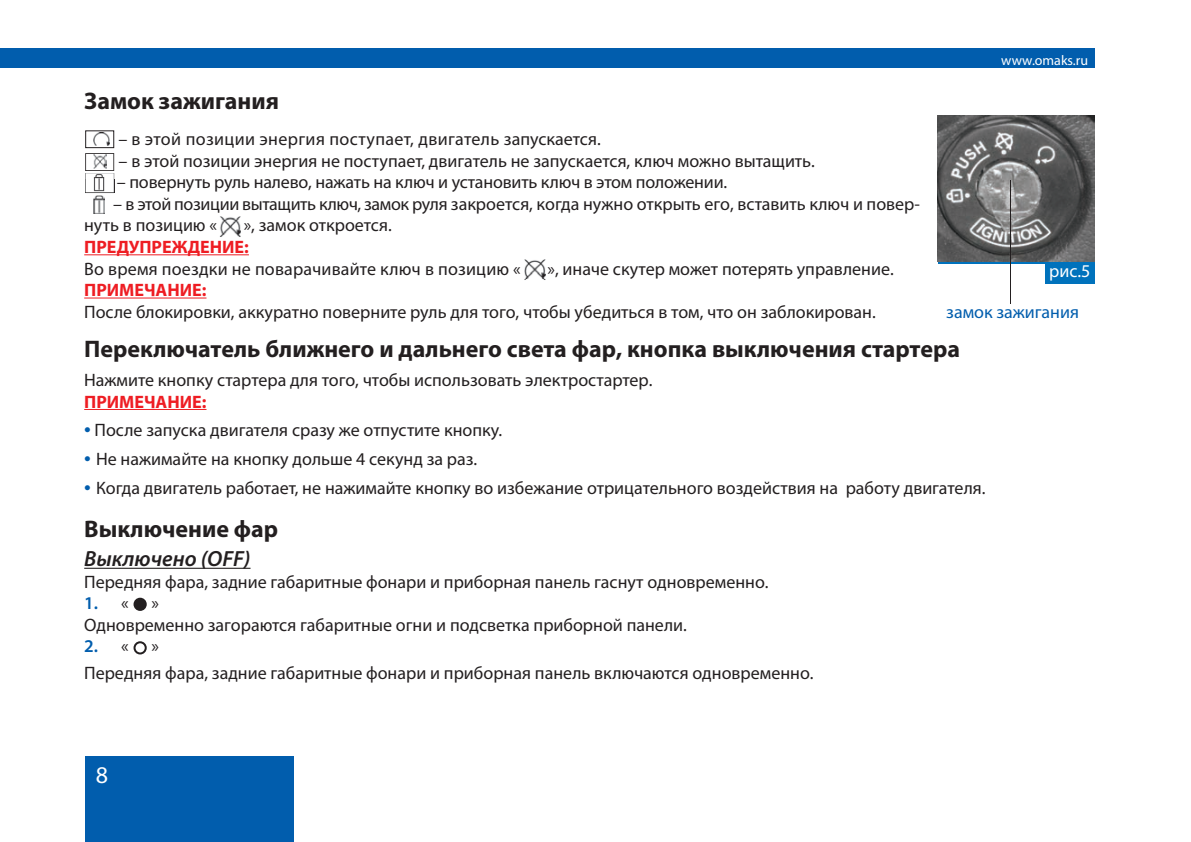
<style>
.page{position:relative;width:1191px;height:842px;background:#fff}
.page>*{position:absolute;margin:0;border:0;box-sizing:border-box;transform-origin:0 0}
.t1{font:700 24px "Myriad Pro";color:#231f20}
.t2{font:24px "Myriad Pro";color:#fff}
.t3{font:italic 600 22px "Myriad Pro";color:#231f20}
.t4{font:18px/21.6px "Myriad Pro";color:#231f20}
.t5{font:18px "Myriad Pro";letter-spacing:.02em;color:#231f20}
.t6{font:700 18px "Myriad Pro";color:#ee1d23}
.t7{font:18px "Myriad Pro";color:#015dad}
.t8{font:600 18px "Myriad Pro";color:#015dad}
.t9{font:18px "Myriad Pro";color:#fff}
.t10{font:14px "Myriad Pro";color:#fff}
.s1{font-size:24px;color:#015dad}
.s2{font-weight:400;color:#231f20}
</style>
<div class="page">
<div style="left:0;top:48px;width:1094px;height:20px;background:#015dad"></div>
<div style="left:85px;top:757px;width:209px;height:85px;background:#015dad"></div>
<hr style="left:84px;top:254px;width:165px;height:1px;background:#ee1d23">
<hr style="left:84px;top:298px;width:122px;height:1px;background:#ee1d23">
<img style="left:938px;top:115px;width:156px;height:147px">
<img style="left:94px;top:133px;width:16px;height:13px">
<div style="left:85px;top:130px;width:29px;height:18px;border:1px solid #231f20"></div>
<svg style="left:85px;top:153px;width:29px;height:18px"></svg>
<img style="left:85px;top:173px;width:29px;height:20px">
<img style="left:85px;top:179px;width:29px;height:13px">
<img style="left:94px;top:196px;width:10px;height:2px">
<img style="left:94px;top:198px;width:10px;height:16px">
<img style="left:524px;top:259px;width:21px;height:21px">
<img style="left:524px;top:262px;width:21px;height:17px">
<img style="left:220px;top:216px;width:21px;height:21px">
<img style="left:220px;top:223px;width:21px;height:12px">
<div style="left:1045px;top:262px;width:49px;height:21px;background:#0072bc"></div>
<hr style="left:938px;top:262px;width:156px;height:1px;background:#0072bc">
<hr style="left:1010px;top:180px;width:1px;height:124px;background:#231f20">
<hr style="left:84px;top:409px;width:122px;height:1px;background:#ee1d23">
<hr style="left:84px;top:568px;width:166px;height:1px;background:#231f20">
<div style="left:134px;top:599px;width:12px;height:11px;background:#231f20;border-radius:50%"></div>
<div style="left:133px;top:598px;width:14px;height:13px;border:2px solid #231f20;border-radius:50%"></div>
<div style="left:133px;top:641px;width:14px;height:13px;border:2px solid #231f20;border-radius:50%"></div>
<p class="t10" style="left:1001px;top:52px;width:88px">www.omaks.ru</p>
<h1 class="t1" style="left:84px;top:85px;width:196px">Замок зажигания</h1>
<p class="t5" style="left:119px;top:128px;width:484px">– в этой позиции энергия поступает, двигатель запускается.</p>
<p class="t4" style="left:119px;top:149px;width:698px">– в этой позиции энергия не поступает, двигатель не запускается, ключ можно вытащить.</p>
<p class="t4" style="left:117px;top:171px;width:612px">– повернуть руль налево, нажать на ключ и установить ключ в этом положении.</p>
<p class="t4" style="left:84px;top:193px;width:837px;text-indent:29px">– в этой позиции вытащить ключ, замок руля закроется, когда нужно открыть его, вставить ключ и повер&shy;нуть в позицию «</p>
<p class="t4" style="left:244px;top:214px;width:149px">», замок откроется.</p>
<p class="t6" style="left:84px;top:235px;width:166px">ПРЕДУПРЕЖДЕНИЕ:</p>
<p class="t4" style="left:84px;top:257px;width:438px">Во время поездки не поварачивайте ключ в позицию «</p>
<p class="t4" style="left:547px;top:257px;width:348px">», иначе скутер может потерять управление.</p>
<p class="t6" style="left:84px;top:278px;width:124px">ПРИМЕЧАНИЕ:</p>
<p class="t4" style="left:84px;top:301px;width:793px">После блокировки, аккуратно поверните руль для того, чтобы убедиться в том, что он заблокирован.</p>
<p class="t9" style="left:1049px;top:260px;width:43px">рис.5</p>
<p class="t7" style="left:946px;top:301px;width:134px">замок зажигания</p>
<h1 class="t1" style="left:84px;top:333px;width:877px">Переключатель ближнего и дальнего света фар, кнопка выключения стартера</h1>
<p class="t4" style="left:84px;top:369px;width:570px">Нажмите кнопку стартера для того, чтобы использовать электростартер.</p>
<p class="t6" style="left:84px;top:390px;width:124px">ПРИМЕЧАНИЕ:</p>
<p class="t4" style="left:84px;top:419px;width:419px"><span class="s1">•</span> После запуска двигателя сразу же отпустите кнопку.</p>
<p class="t4" style="left:84px;top:448px;width:395px"><span class="s1">•</span> Не нажимайте на кнопку дольше 4 секунд за раз.</p>
<p class="t4" style="left:84px;top:477px;width:903px"><span class="s1">•</span> Когда двигатель работает, не нажимайте кнопку во избежание отрицательного воздействия на работу двигателя.</p>
<h1 class="t1" style="left:84px;top:513px;width:196px">Выключение фар</h1>
<p class="t3" style="left:84px;top:545px;width:168px">Выключено (OFF)</p>
<p class="t4" style="left:84px;top:570px;width:686px">Передняя фара, задние габаритные фонари и приборная панель гаснут одновременно.</p>
<p class="t8" style="left:84px;top:592px;width:46px">1. <span class="s2">«</span></p>
<p class="t4" style="left:84px;top:592px;width:604px;text-indent:67px">»<br>Одновременно загораются габаритные огни и подсветка приборной панели.</p>
<p class="t8" style="left:84px;top:635px;width:46px">2. <span class="s2">«</span></p>
<p class="t4" style="left:84px;top:633px;width:731px;line-height:26.4px;text-indent:67px">»<br>Передняя фара, задние габаритные фонари и приборная панель включаются одновременно.</p>
<h1 class="t2" style="left:96px;top:760px;width:14px">8</h1>
</div>
